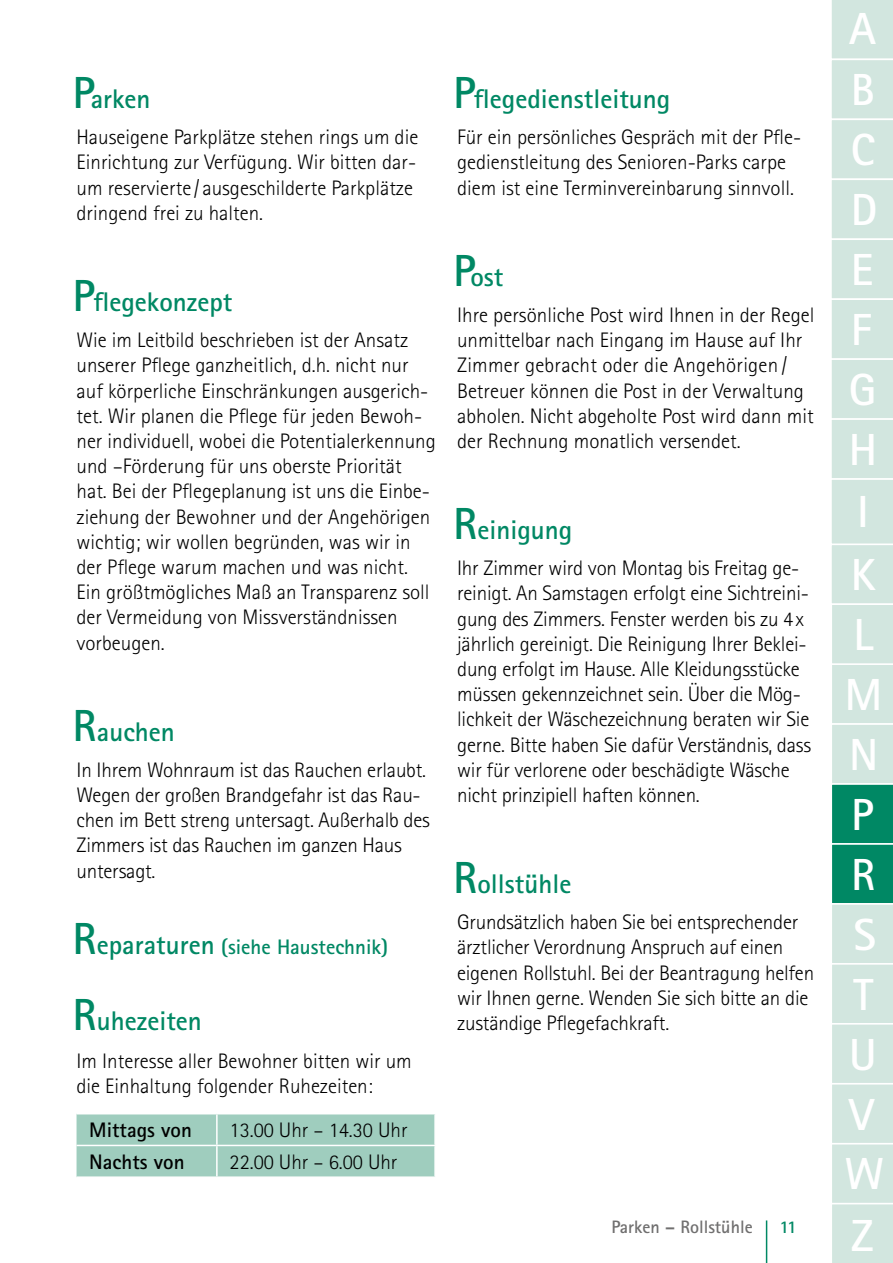
<style>
.page{position:relative;width:893px;height:1263px;background:#fff}
.page>*{position:absolute;margin:0;border:0;box-sizing:border-box;transform-origin:0 0}
.t1{font:700 45px/60.2px "Rotis Sans Serif Std";color:#fff}
.t2{font:700 27px "Rotis Sans Serif Std";color:#008864}
.t3{font:300 21px/25.2px "Rotis Sans Serif Std";color:#000}
.t4{font:700 21px "Rotis Sans Serif Std";color:#008864}
.t5{font:700 21px "Rotis Sans Serif Std";color:#000}
.t6{font:700 18px "Rotis Sans Serif Std";color:#706f6f}
.t7{font:700 18px "Rotis Sans Serif Std";color:#008864}
.s1{font-size:45px}
.s2{font-size:27px}
</style>
<div class="page">
<hr style="left:766px;top:1220px;width:1px;height:43px;background:#008864">
<div style="left:77px;top:1114px;width:357px;height:62px;background:#9fcdbe"></div>
<hr style="left:216px;top:1114px;width:2px;height:31px;background:#fff">
<hr style="left:77px;top:1145px;width:140px;height:1px;background:#fff">
<hr style="left:217px;top:1145px;width:219px;height:1px;background:#fff">
<hr style="left:216px;top:1146px;width:2px;height:30px;background:#fff">
<svg style="left:832px;top:0;width:61px;height:1263px;background:#bfded4"></svg>
<p class="t2" style="left:73px;top:82px;width:79px"><span class="s1">P</span>arken</p>
<p class="t3" style="left:77px;top:125px;width:343px">Hauseigene Parkplätze stehen rings um die Einrichtung zur Verfügung. Wir bitten dar&shy;um reservierte / ausgeschilderte Parkplätze dringend frei zu halten.</p>
<p class="t2" style="left:73px;top:285px;width:161px"><span class="s1">P</span>flegekonzept</p>
<p class="t3" style="left:77px;top:328px;width:361px">Wie im Leitbild beschrieben ist der Ansatz unserer Pflege ganzheitlich, d.h. nicht nur auf körperliche Einschränkungen ausgerich&shy;tet. Wir planen die Pflege für jeden Bewoh&shy;ner individuell, wobei die Potentialerkennung und –Förderung für uns oberste Priorität hat. Bei der Pflegeplanung ist uns die Einbe&shy;ziehung der Bewohner und der Angehörigen wichtig; wir wollen begründen, was wir in der Pflege warum machen und was nicht.<br>Ein größtmögliches Maß an Transparenz soll der Vermeidung von Missverständnissen vorbeugen.</p>
<p class="t2" style="left:73px;top:714px;width:104px"><span class="s1">R</span>auchen</p>
<p class="t3" style="left:77px;top:757px;width:355px">In Ihrem Wohnraum ist das Rauchen erlaubt.<br>Wegen der großen Brandgefahr ist das Rau&shy;chen im Bett streng untersagt. Außerhalb des Zimmers ist das Rauchen im ganzen Haus untersagt.</p>
<p class="t4" style="left:73px;top:933px;width:317px"><span class="s1">R</span><span class="s2">eparaturen</span> (siehe Haustechnik)</p>
<p class="t2" style="left:73px;top:1003px;width:131px"><span class="s1">R</span>uhezeiten</p>
<p class="t3" style="left:77px;top:1048px;width:337px">Im Interesse aller Bewohner bitten wir um die Einhaltung folgender Ruhezeiten:</p>
<p class="t5" style="left:89px;top:1116px;width:104px">Mittags von</p>
<p class="t3" style="left:230px;top:1117px;width:180px">13.00 Uhr – 14.30 Uhr</p>
<p class="t5" style="left:89px;top:1148px;width:97px">Nachts von</p>
<p class="t3" style="left:230px;top:1149px;width:169px">22.00 Uhr – 6.00 Uhr</p>
<p class="t2" style="left:453px;top:82px;width:219px"><span class="s1">P</span>flegedienstleitung</p>
<p class="t3" style="left:457px;top:125px;width:346px">Für ein persönliches Gespräch mit der Pfle&shy;gedienstleitung des Senioren-Parks carpe diem ist eine Terminvereinbarung sinnvoll.</p>
<p class="t2" style="left:453px;top:259px;width:52px"><span class="s1">P</span>ost</p>
<p class="t3" style="left:457px;top:303px;width:359px">Ihre persönliche Post wird Ihnen in der Regel unmittelbar nach Eingang im Hause auf Ihr Zimmer gebracht oder die Angehörigen / Betreuer können die Post in der Verwaltung abholen. Nicht abgeholte Post wird dann mit der Rechnung monatlich versendet.</p>
<p class="t2" style="left:453px;top:513px;width:121px"><span class="s1">R</span>einigung</p>
<p class="t3" style="left:457px;top:556px;width:356px">Ihr Zimmer wird von Montag bis Freitag ge&shy;reinigt. An Samstagen erfolgt eine Sichtreini&shy;gung des Zimmers. Fenster werden bis zu 4x jährlich gereinigt. Die Reinigung Ihrer Beklei&shy;dung erfolgt im Hause. Alle Kleidungsstücke müssen gekennzeichnet sein. Über die Mög&shy;lichkeit der Wäschezeichnung beraten wir Sie gerne. Bitte haben Sie dafür Verständnis, dass wir für verlorene oder beschädigte Wäsche nicht prinzipiell haften können.</p>
<p class="t2" style="left:453px;top:867px;width:120px"><span class="s1">R</span>ollstühle</p>
<p class="t3" style="left:457px;top:910px;width:359px">Grundsätzlich haben Sie bei entsprechender ärztlicher Verordnung Anspruch auf einen eigenen Rollstuhl. Bei der Beantragung helfen wir Ihnen gerne. Wenden Sie sich bitte an die</p>
<p class="t3" style="left:457px;top:1011px;width:214px">zuständige Pflegefachkraft.</p>
<p class="t6" style="left:611px;top:1215px;width:143px">Parken – Rollstühle</p>
<p class="t7" style="left:779px;top:1215px;width:19px">11</p>
<h1 class="t1" style="left:849px;top:-2px;width:30px">A<br>B<br>C<br>D<br>E<br>F<br>G<br>H</h1>
<h1 class="t1" style="left:857px;top:482px;width:13px">I</h1>
<h1 class="t1" style="left:851px;top:544px;width:27px">K</h1>
<h1 class="t1" style="left:853px;top:604px;width:21px">L</h1>
<h1 class="t1" style="left:845px;top:664px;width:41px">M<br>N<br>P<br>R<br>S<br>T<br>U<br>V<br>W<br>Z</h1>
</div>
